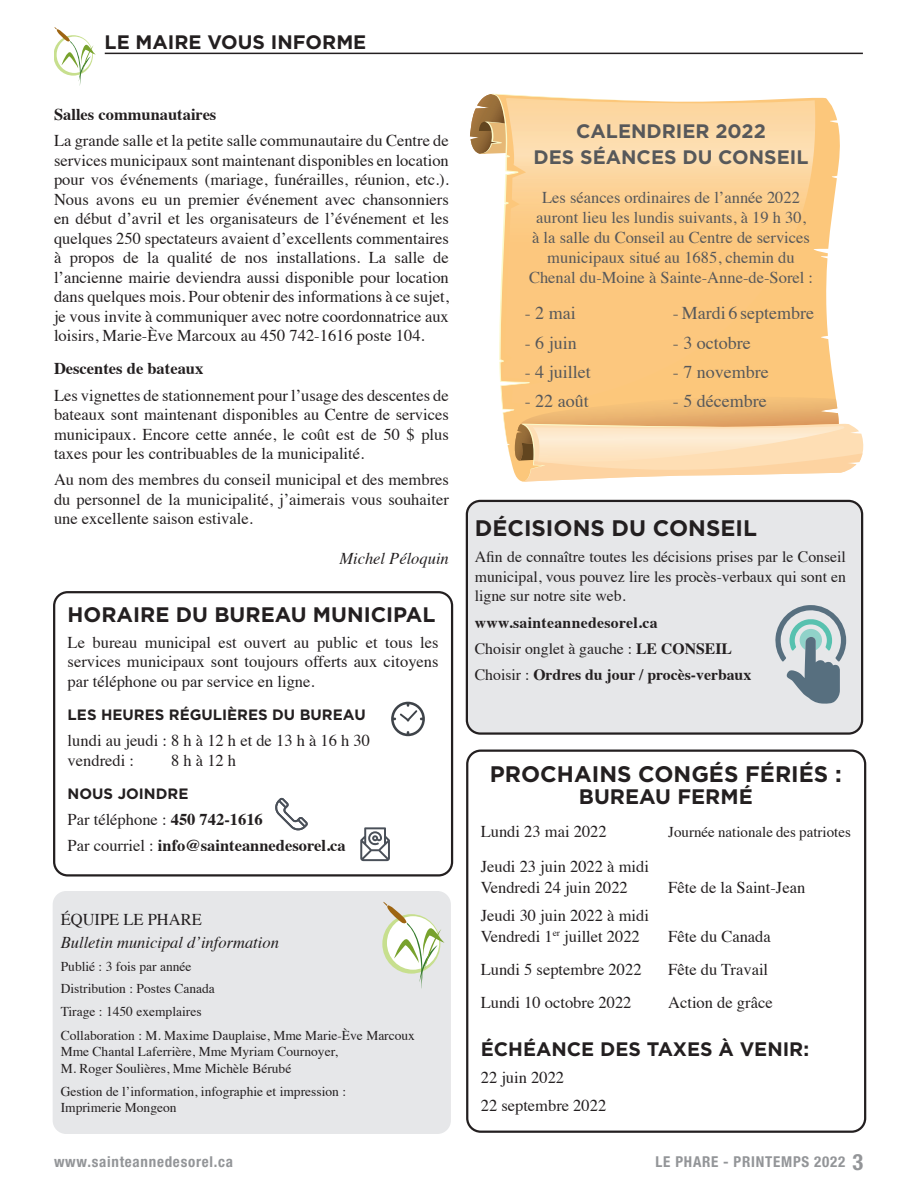
<style>
.page{position:relative;width:918px;height:1188px;background:#fff}
.page>*{position:absolute;margin:0;border:0;box-sizing:border-box;transform-origin:0 0}
.t1{font:700 22.5px "Gotham";color:#231f20}
.t2{font:700 21px "Gotham";color:#231f20}
.t3{font:700 19.5px "Gotham";color:#231f20}
.t4{font:700 19.5px/25.5px "Gotham";color:#57585a;text-align:center}
.t5{font:18px "Times";color:#57585a}
.t6{font:16.5px/19.5px "Times";color:#231f20;text-align:justify}
.t7{font:16.5px/19.8px "Times";color:#57585a;text-align:center}
.t8{font:700 16.5px/26.2px "Times";color:#231f20}
.t9{font:italic 16.5px "Times";color:#231f20}
.t10{font:15.75px/19.5px "Times";color:#231f20;text-align:justify}
.t11{font:700 15.75px/26.2px "Times";color:#231f20}
.t12{font:700 condensed 15px "Helvetica Neue";letter-spacing:.05em;color:#939598}
.t13{font:700 15px "Gotham";color:#231f20}
.t14{font:15px "Times";color:#231f20}
.t15{font:13.5px/16.5px "Times";color:#231f20}
.s1{font-weight:400}
.s2{font-size:22.5px}
</style>
<div class="page">
<div style="left:53px;top:891px;width:398px;height:243px;background:#e6e7e9;border-radius:14px"></div>
<hr style="left:105px;top:53px;width:758px;height:1px;background:#231f20">
<svg style="left:54px;top:27px;width:42px;height:59px"></svg>
<div style="left:467px;top:501px;width:395px;height:233px;background:#e6e7e9;border-radius:14px"></div>
<div style="left:466px;top:500px;width:397px;height:235px;border:2px solid #231f20;border-radius:14px"></div>
<svg style="left:775px;top:605px;width:71px;height:99px"></svg>
<div style="left:53px;top:591px;width:400px;height:286px;border:2px solid #231f20;border-radius:14px"></div>
<svg style="left:391px;top:702px;width:34px;height:34px"></svg>
<svg style="left:275px;top:798px;width:33px;height:33px"></svg>
<svg style="left:360px;top:827px;width:30px;height:34px"></svg>
<div style="left:466px;top:750px;width:400px;height:383px;border:2px solid #231f20;border-radius:14px"></div>
<svg style="left:383px;top:902px;width:62px;height:87px"></svg>
<svg style="left:811px;top:97px;width:29px;height:300px;fill:#fcc77b"></svg>
<svg style="left:470px;top:94px;width:21px;height:60px"></svg>
<svg style="left:491px;top:94px;width:78px;height:374px"></svg>
<img style="left:503px;top:98px;width:312px;height:308px">
<svg style="left:513px;top:397px;width:351px;height:85px;background:#f6d3a7"></svg>
<p class="t3" style="left:105px;top:30px;width:263px">LE MAIRE VOUS INFORME</p>
<p class="t8" style="left:54px;top:100px;width:164px">Salles communautaires</p>
<p class="t6" style="left:54px;top:130px;width:396px">La grande salle et la petite salle communautaire du Centre de services municipaux sont maintenant disponibles en location pour vos événements (mariage, funérailles, réunion, etc.).<br>Nous avons eu un premier événement avec chansonniers en début d’avril et les organisateurs de l’événement et les quelques 250 spectateurs avaient d’excellents commentaires à propos de la qualité de nos installations. La salle de l’ancienne mairie deviendra aussi disponible pour location dans quelques mois. Pour obtenir des informations à ce sujet, je vous invite à communiquer avec notre coordonnatrice aux loisirs, Marie-Ève Marcoux au 450 742-1616 poste 104.</p>
<p class="t8" style="left:54px;top:354px;width:151px">Descentes de bateaux</p>
<p class="t6" style="left:54px;top:384px;width:396px">Les vignettes de stationnement pour l’usage des descentes de bateaux sont maintenant disponibles au Centre de services municipaux. Encore cette année, le coût est de 50 $ plus taxes pour les contribuables de la municipalité.</p>
<p class="t6" style="left:54px;top:469px;width:396px">Au nom des membres du conseil municipal et des membres du personnel de la municipalité, j’aimerais vous souhaiter une excellente saison estivale.</p>
<p class="t9" style="left:339px;top:544px;width:111px">Michel Péloquin</p>
<p class="t2" style="left:68px;top:602px;width:369px">HORAIRE DU BUREAU MUNICIPAL</p>
<p class="t6" style="left:68px;top:631px;width:372px">Le bureau municipal est ouvert au public et tous les services municipaux sont toujours offerts aux citoyens par téléphone ou par service en ligne.</p>
<p class="t13" style="left:68px;top:706px;width:300px">LES HEURES RÉGULIÈRES DU BUREAU</p>
<p class="t6" style="left:68px;top:730px;width:304px">lundi au jeudi : 8 h à 12 h et de 13 h à 16 h 30 vendredi :</p>
<p class="t6" style="left:171px;top:749px;width:67px">8 h à 12 h</p>
<p class="t13" style="left:68px;top:784px;width:122px">NOUS JOINDRE</p>
<p class="t8" style="left:68px;top:805px;width:280px"><span class="s1">Par téléphone :</span> 450 742-1616<br><span class="s1">Par courriel :</span> info@sainteannedesorel.ca</p>
<p class="t6" style="left:61px;top:908px;width:143px">ÉQUIPE LE PHARE</p>
<p class="t9" style="left:61px;top:928px;width:220px">Bulletin municipal d’information</p>
<p class="t15" style="left:61px;top:955px;width:156px;line-height:21.8px">Publié : 3 fois par année<br>Distribution : Postes Canada</p>
<p class="t15" style="left:61px;top:999px;width:356px;line-height:23.2px">Tirage : 1450 exemplaires<br>Collaboration : M. Maxime Dauplaise, Mme Marie-Ève Marcoux</p>
<p class="t15" style="left:61px;top:1042px;width:279px">Mme Chantal Laferrière, Mme Myriam Cournoyer,<br>M. Roger Soulières, Mme Michèle Bérubé</p>
<p class="t15" style="left:61px;top:1082px;width:287px">Gestion de l’information, infographie et impression :<br>Imprimerie Mongeon</p>
<p class="t4" style="left:534px;top:118px;width:276px">CALENDRIER 2022<br>DES SÉANCES DU CONSEIL</p>
<p class="t7" style="left:529px;top:186px;width:286px">Les séances ordinaires de l’année 2022 auront lieu les lundis suivants, à 19 h 30,<br>à la salle du Conseil au Centre de services municipaux situé au 1685, chemin du Chenal du-Moine à Sainte-Anne-de-Sorel :</p>
<p class="t5" style="left:525px;top:296px;width:52px">- 2 mai</p>
<p class="t5" style="left:525px;top:326px;width:54px">- 6 juin</p>
<p class="t5" style="left:525px;top:355px;width:68px">- 4 juillet</p>
<p class="t5" style="left:525px;top:384px;width:65px">- 22 août</p>
<p class="t5" style="left:673px;top:296px;width:143px">- Mardi 6 septembre</p>
<p class="t5" style="left:673px;top:326px;width:79px">- 3 octobre</p>
<p class="t5" style="left:673px;top:355px;width:97px">- 7 novembre</p>
<p class="t5" style="left:673px;top:384px;width:95px">- 5 décembre</p>
<h1 class="t1" style="left:475px;top:515px;width:284px">DÉCISIONS DU CONSEIL</h1>
<p class="t10" style="left:475px;top:546px;width:373px">Afin de connaître toutes les décisions prises par le Conseil municipal, vous pouvez lire les procès-verbaux qui sont en ligne sur notre site web.</p>
<p class="t11" style="left:475px;top:608px;width:278px">www.sainteannedesorel.ca<br><span class="s1">Choisir onglet à gauche :</span> LE CONSEIL<br><span class="s1">Choisir :</span> Ordres du jour / procès-verbaux</p>
<h1 class="t1" style="left:490px;top:760px;width:353px">PROCHAINS CONGÉS FÉRIÉS :</h1>
<p class="t2" style="left:579px;top:784px;width:175px">BUREAU FERMÉ</p>
<p class="t6" style="left:481px;top:821px;width:128px">Lundi 23 mai 2022</p>
<p class="t14" style="left:668px;top:818px;width:184px">Journée nationale des patriotes</p>
<p class="t6" style="left:481px;top:854px;width:170px;line-height:21px">Jeudi 23 juin 2022 à midi<br>Vendredi 24 juin 2022</p>
<p class="t6" style="left:668px;top:876px;width:139px">Fête de la Saint-Jean</p>
<p class="t6" style="left:481px;top:903px;width:170px;line-height:21px">Jeudi 30 juin 2022 à midi<br>Vendredi 1<sup>er</sup> juillet 2022</p>
<p class="t6" style="left:668px;top:925px;width:104px">Fête du Canada</p>
<p class="t6" style="left:481px;top:958px;width:162px">Lundi 5 septembre 2022</p>
<p class="t6" style="left:668px;top:958px;width:101px">Fête du Travail</p>
<p class="t6" style="left:481px;top:991px;width:152px">Lundi 10 octobre 2022</p>
<p class="t6" style="left:668px;top:991px;width:106px">Action de grâce</p>
<p class="t3" style="left:481px;top:1037px;width:330px">ÉCHÉANCE DES TAXES À VENIR:</p>
<p class="t6" style="left:481px;top:1063px;width:127px;line-height:27.8px">22 juin 2022<br>22 septembre 2022</p>
<p class="t12" style="left:54px;top:1152px;width:181px">www.sainteannedesorel.ca</p>
<p class="t12" style="left:656px;top:1152px;width:209px">LE PHARE - PRINTEMPS 2022 <span class="s2">3</span></p>
</div>
